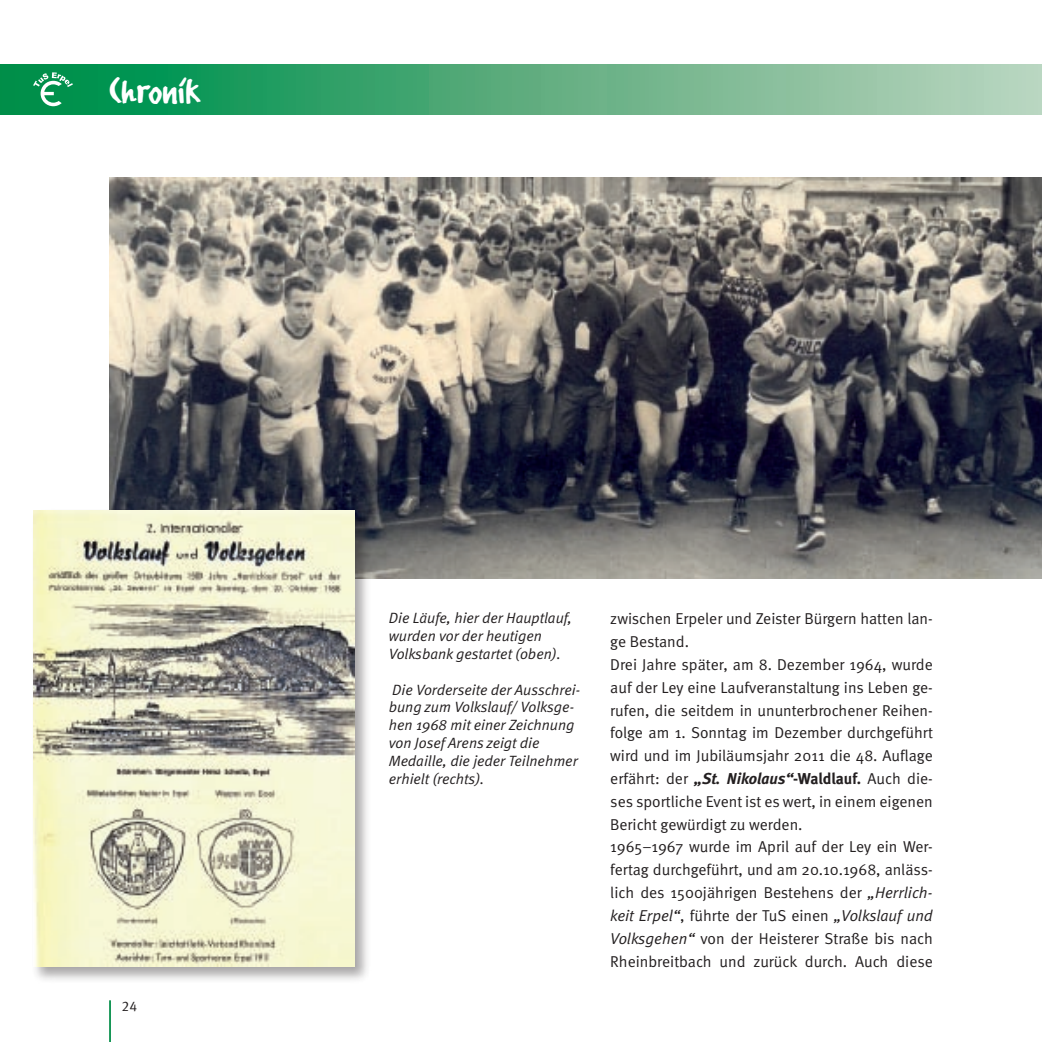
<style>
.page{position:relative;width:1042px;height:1042px;background:#fff}
.page>*{position:absolute;margin:0;border:0;box-sizing:border-box;transform-origin:0 0}
.t1{font:42px "FF Erikrighthand";color:#fff}
._01-Body{font:15.75px/22.8px "Meta Normal";color:#231f20;text-align:justify}
._03-BU{font:italic 14.88px/17.8px "Meta Normal";color:#231f20}
.t2{font:14px "Meta Normal LF";color:#231f20}
.s1{font-family:"Meta Bold LF";font-style:italic}
.s2{font-family:"Meta Bold LF"}
.s3{font-family:"Meta Normal LF";font-style:italic}
</style>
<div class="page">
<hr style="left:109px;top:1000px;width:2px;height:42px;background:#008d47">
<div style="left:0;top:64px;width:1042px;height:50px;background:linear-gradient(to right,#008a41,#bfd3bd)"></div>
<svg style="left:33px;top:72px;width:40px;height:34px"></svg>
<img style="left:109px;top:177px;width:933px;height:401px">
<div style="left:31px;top:507px;width:347px;height:483px;background:#231f20;opacity:.4"></div>
<img style="left:33px;top:510px;width:321px;height:456px">
<h1 class="t1" style="left:109px;top:65px;width:92px">Chronik</h1>
<p class="t2" style="left:121px;top:998px;width:17px">24</p>
<p class="_03-BU" style="left:389px;top:609px;width:185px">Die Läufe, hier der Hauptlauf, wurden vor der heutigen<br>Volksbank gestartet (oben).</p>
<p class="_03-BU" style="left:389px;top:680px;width:193px">Die Vorderseite der Ausschrei&shy;bung zum Volkslauf/ Volksge&shy;hen 1968 mit einer Zeichnung von Josef Arens zeigt die<br>Medaille, die jeder Teilnehmer erhielt (rechts).</p>
<p class="_01-Body" style="left:610px;top:607px;width:324px">zwischen Erpeler und Zeister Bürgern hatten lan&shy;ge Bestand.</p>
<p class="_01-Body" style="left:610px;top:653px;width:324px">Drei Jahre später, am 8. Dezember 1964, wurde auf der Ley eine Laufveranstaltung ins Leben ge&shy;rufen, die seitdem in ununterbrochener Reihen&shy;folge am 1. Sonntag im Dezember durchgeführt wird und im Jubiläumsjahr 2011 die 48. Auflage erfährt: der <span class="s1">„St. Nikolaus“</span><span class="s2">-Waldlauf.</span> Auch die&shy;ses sportliche Event ist es wert, in einem eigenen Bericht gewürdigt zu werden.</p>
<p class="_01-Body" style="left:610px;top:835px;width:324px">1965–1967 wurde im April auf der Ley ein Wer&shy;fertag durchgeführt, und am 20.10.1968, anläss&shy;lich des 1500jährigen Bestehens der <span class="s3">„Herrlich&shy;keit Erpel“</span>, führte der TuS einen <span class="s3">„Volkslauf und Volksgehen“</span> von der Heisterer Straße bis nach Rheinbreitbach und zurück durch. Auch diese</p>
</div>
